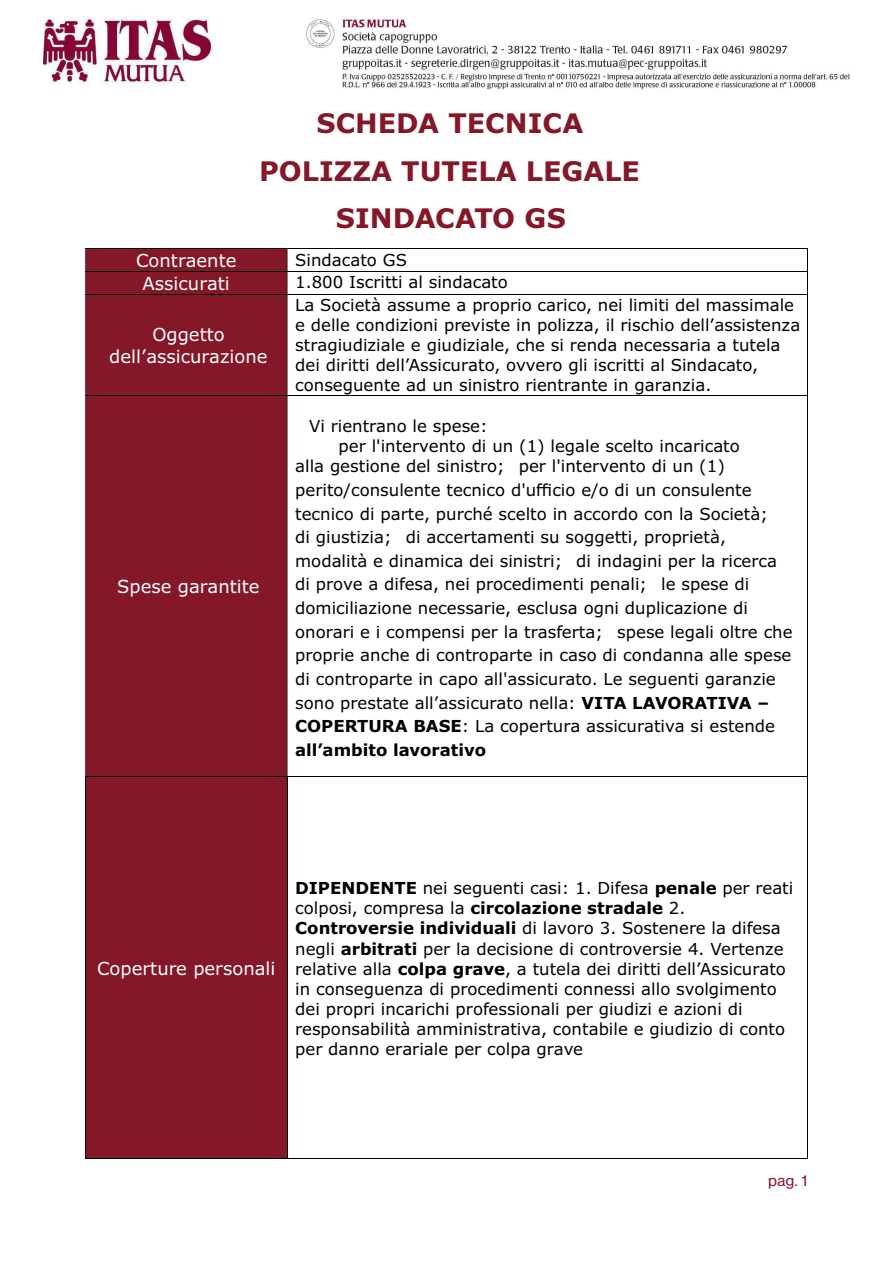
<style>
.page{position:relative;width:893px;height:1263px;background:#fff}
.page>*{position:absolute;margin:0;border:0;box-sizing:border-box;transform-origin:0 0}
.t1{font:700 27px/47.4px "Verdana Pro";color:#841728;text-align:center}
.t2{font:18px/21.8px "Verdana Pro";color:#feffff;text-align:center}
.t3{font:16.5px/23.5px "Verdana Pro";color:#000}
.t4{font:15px "N Haas Grotesk TX Pro 55 Rg";color:#841728}
.s1{font-weight:700}
</style>
<div class="page">
<img style="left:43px;top:16px;width:806px;height:74px">
<div style="left:86px;top:249px;width:201px;height:22px;background:#841728"></div>
<hr style="left:85px;top:249px;width:722px;height:1px;background:#000">
<div style="left:86px;top:272px;width:201px;height:22px;background:#841728"></div>
<hr style="left:85px;top:271px;width:722px;height:1px;background:#000">
<svg style="left:85px;top:249px;width:1px;height:45px"></svg>
<svg style="left:287px;top:249px;width:1px;height:45px"></svg>
<div style="left:86px;top:294px;width:201px;height:101px;background:#841728"></div>
<hr style="left:85px;top:294px;width:722px;height:1px;background:#000">
<svg style="left:807px;top:249px;width:1px;height:45px"></svg>
<hr style="left:85px;top:294px;width:1px;height:101px;background:#000">
<hr style="left:287px;top:294px;width:1px;height:101px;background:#000">
<hr style="left:807px;top:294px;width:1px;height:101px;background:#000">
<div style="left:86px;top:395px;width:201px;height:382px;background:#841728"></div>
<hr style="left:85px;top:395px;width:722px;height:1px;background:#000">
<hr style="left:85px;top:395px;width:1px;height:382px;background:#000">
<hr style="left:287px;top:395px;width:1px;height:382px;background:#000">
<hr style="left:807px;top:395px;width:1px;height:382px;background:#000">
<div style="left:86px;top:777px;width:201px;height:381px;background:#841728"></div>
<hr style="left:85px;top:777px;width:722px;height:1px;background:#000">
<hr style="left:85px;top:777px;width:1px;height:382px;background:#000">
<hr style="left:85px;top:1158px;width:202px;height:1px;background:#000">
<hr style="left:287px;top:777px;width:1px;height:382px;background:#000">
<hr style="left:287px;top:1158px;width:520px;height:1px;background:#000">
<hr style="left:807px;top:777px;width:1px;height:382px;background:#000">
<h1 class="t1" style="left:259px;top:100px;width:382px">SCHEDA TECNICA<br>POLIZZA TUTELA LEGALE<br>SINDACATO GS</h1>
<p class="t2" style="left:136px;top:250px;width:102px">Contraente</p>
<p class="t3" style="left:295px;top:248px;width:113px">Sindacato GS</p>
<p class="t2" style="left:143px;top:273px;width:89px">Assicurati</p>
<p class="t3" style="left:295px;top:271px;width:500px;line-height:22.6px">1.800 Iscritti al sindacato<br>La Società assume a proprio carico, nei limiti del massimale</p>
<p class="t3" style="left:295px;top:315px;width:507px;line-height:20.1px">e delle condizioni previste in polizza, il rischio dell’assistenza stragiudiziale e giudiziale, che si renda necessaria a tutela dei diritti dell’Assicurato, ovvero gli iscritti al Sindacato, conseguente ad un sinistro rientrante in garanzia.</p>
<p class="t3" style="left:339px;top:417px;width:403px;line-height:19.8px;text-indent:-30px">Vi rientrano le spese:<br>per l'intervento di un (1) legale scelto incaricato</p>
<p class="t2" style="left:109px;top:324px;width:160px">Oggetto dell’assicurazione</p>
<p class="t2" style="left:117px;top:576px;width:144px">Spese garantite</p>
<p class="t3" style="left:295px;top:455px;width:499px">alla gestione del sinistro; per l'intervento di un (1) perito/consulente tecnico d'ufficio e/o di un consulente tecnico di parte, purché scelto in accordo con la Società;<br>di giustizia; di accertamenti su soggetti, proprietà, modalità e dinamica dei sinistri; di indagini per la ricerca di prove a difesa, nei procedimenti penali; le spese di domiciliazione necessarie, esclusa ogni duplicazione di onorari e i compensi per la trasferta; spese legali oltre che proprie anche di controparte in caso di condanna alle spese di controparte in capo all'assicurato. Le seguenti garanzie sono prestate all’assicurato nella: <span class="s1">VITA LAVORATIVA – COPERTURA BASE</span>: La copertura assicurativa si estende <span class="s1">all’ambito lavorativo</span></p>
<p class="t2" style="left:97px;top:958px;width:180px">Coperture personali</p>
<p class="t3" style="left:295px;top:878px;width:500px;line-height:20.1px"><span class="s1">DIPENDENTE</span> nei seguenti casi: 1. Difesa <span class="s1">penale</span> per reati colposi, compresa la <span class="s1">circolazione stradale</span> 2.<br><span class="s1">Controversie individuali</span> di lavoro 3. Sostenere la difesa negli <span class="s1">arbitrati</span> per la decisione di controversie 4. Vertenze relative alla <span class="s1">colpa grave</span>, a tutela dei diritti dell’Assicurato in conseguenza di procedimenti connessi allo svolgimento dei propri incarichi professionali per giudizi e azioni di responsabilità amministrativa, contabile e giudizio di conto per danno erariale per colpa grave</p>
<p class="t4" style="left:768px;top:1172px;width:41px">pag. 1</p>
</div>
